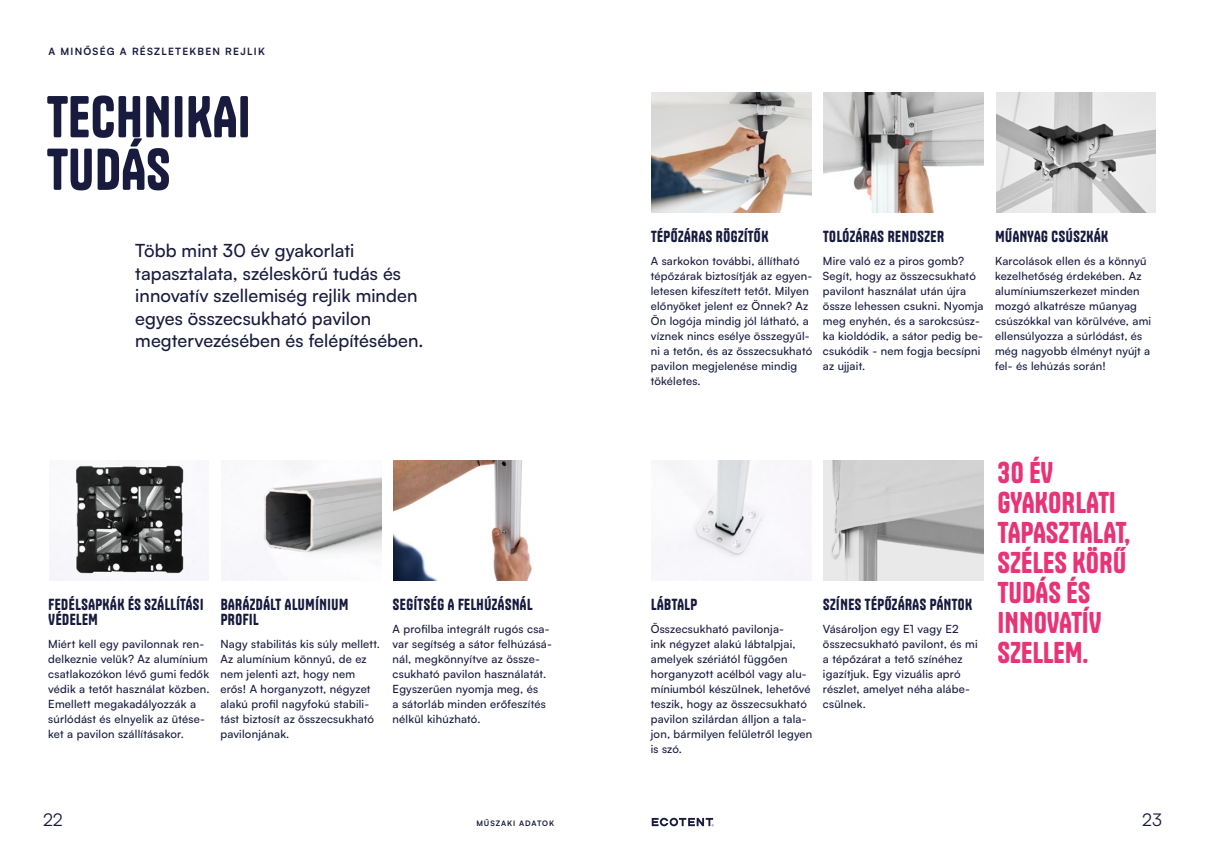
<style>
.page{position:relative;width:1205px;height:851px;background:#fff}
.page>*{position:absolute;margin:0;border:0;box-sizing:border-box;transform-origin:0 0}
.t1{font:55px/52.5px "Tanker";letter-spacing:.02em;color:#181b3e}
.t2{font:28.12px/30px "Tanker";letter-spacing:.015em;color:#e83376}
.t3{font:500 18.12px/22.5px "Satoshi";letter-spacing:.005em;color:#181b3e}
.t4{font:17.5px "Satoshi";color:#181b3e}
.t5{font:15px/15px "Tanker";letter-spacing:.035em;color:#181b3e}
.t6{font:500 11.25px/15px "Satoshi";letter-spacing:.02em;color:#181b3e}
.t7{font:700 10px "Satoshi";letter-spacing:.125em;color:#181b3e}
.t8{font:700 7.5px "Satoshi";letter-spacing:.125em;color:#181b3e}
</style>
<div class="page">
<svg style="left:652px;top:817px;width:62px;height:9px"></svg>
<img style="left:393px;top:460px;width:139px;height:120px">
<img style="left:223px;top:460px;width:158px;height:120px">
<img style="left:49px;top:462px;width:160px;height:118px">
<img style="left:996px;top:92px;width:159px;height:120px">
<img style="left:824px;top:92px;width:159px;height:120px">
<img style="left:824px;top:460px;width:159px;height:120px">
<img style="left:652px;top:92px;width:159px;height:120px">
<img style="left:654px;top:460px;width:157px;height:120px">
<p class="t7" style="left:48px;top:44px;width:218px">A MINŐSÉG A RÉSZLETEKBEN REJLIK</p>
<h1 class="t1" style="left:47px;top:91px;width:205px">TECHNIKAI<br>TUDÁS</h1>
<h3 class="t3" style="left:135px;top:239px;width:290px">Több mint 30 év gyakorlati tapasztalata, széleskörű tudás és innovatív szellemiség rejlik minden egyes összecsukható pavilon megtervezésében és felépítésében.</h3>
<h3 class="t5" style="left:49px;top:597px;width:156px">FEDÉLSAPKÁK ÉS SZÁLLÍTÁSI<br>VÉDELEM</h3>
<p class="t6" style="left:48px;top:635px;width:163px">Miért kell egy pavilonnak ren&shy;delkeznie velük? Az alumínium csatlakozókon lévő gumi fedők védik a tetőt használat közben.<br>Emellett megakadályozzák a súrlódást és elnyelik az ütése&shy;ket a pavilon szállításakor.</p>
<h3 class="t5" style="left:221px;top:597px;width:129px">BARÁZDÁLT ALUMÍNIUM<br>PROFIL</h3>
<p class="t6" style="left:220px;top:635px;width:161px">Nagy stabilitás kis súly mellett.<br>Az alumínium könnyű, de ez nem jelenti azt, hogy nem erős! A horganyzott, négyzet alakú profil nagyfokú stabili&shy;tást biztosít az összecsukható pavilonjának.</p>
<h3 class="t5" style="left:393px;top:597px;width:141px">SEGÍTSÉG A FELHÚZÁSNÁL</h3>
<p class="t6" style="left:392px;top:620px;width:161px">A profilba integrált rugós csa&shy;var segítség a sátor felhúzásá&shy;nál, megkönnyítve az össze&shy;csukható pavilon használatát.<br>Egyszerűen nyomja meg, és<br>a sátorláb minden erőfeszítés nélkül kihúzható.</p>
<h3 class="t5" style="left:651px;top:229px;width:119px">TÉPŐZÁRAS RÖGZÍTŐK</h3>
<p class="t6" style="left:651px;top:253px;width:163px">A sarkokon további, állítható tépőzárak biztosítják az egyen&shy;letesen kifeszített tetőt. Milyen előnyöket jelent ez Önnek? Az<br>Ön logója mindig jól látható, a víznek nincs esélye összegyűl&shy;ni a tetőn, és az összecsukható pavilon megjelenése mindig tökéletes.</p>
<h3 class="t5" style="left:823px;top:229px;width:122px">TOLÓZÁRAS RENDSZER</h3>
<p class="t6" style="left:823px;top:253px;width:162px">Mire való ez a piros gomb?<br>Segít, hogy az összecsukható pavilont használat után újra össze lehessen csukni. Nyomja meg enyhén, és a sarokcsúsz&shy;ka kioldódik, a sátor pedig be&shy;csukódik - nem fogja becsípni az ujjait.</p>
<h3 class="t5" style="left:995px;top:229px;width:114px">MŰANYAG CSÚSZKÁK</h3>
<p class="t6" style="left:995px;top:253px;width:158px">Karcolások ellen és a könnyű kezelhetőség érdekében. Az alumíniumszerkezet minden mozgó alkatrésze műanyag csúszókkal van körülvéve, ami ellensúlyozza a súrlódást, és még nagyobb élményt nyújt a fel- és lehúzás során!</p>
<h3 class="t5" style="left:651px;top:597px;width:47px">LÁBTALP</h3>
<p class="t6" style="left:651px;top:620px;width:163px">Összecsukható pavilonja-<br>ink négyzet alakú lábtalpjai, amelyek szériától függően horganyzott acélból vagy alu&shy;míniumból készülnek, lehetővé teszik, hogy az összecsukható pavilon szilárdan álljon a tala&shy;jon, bármilyen felületről legyen is szó.</p>
<h3 class="t5" style="left:823px;top:597px;width:151px">SZÍNES TÉPŐZÁRAS PÁNTOK</h3>
<p class="t6" style="left:823px;top:620px;width:156px">Vásároljon egy E1 vagy E2 összecsukható pavilont, és mi a tépőzárat a tető színéhez igazítjuk. Egy vizuális apró részlet, amelyet néha alábe&shy;csülnek.</p>
<h2 class="t2" style="left:998px;top:457px;width:134px">30 ÉV<br>GYAKORLATI<br>TAPASZTALAT,<br>SZÉLES KÖRŰ<br>TUDÁS ÉS<br>INNOVATÍV<br>SZELLEM.</h2>
<h3 class="t4" style="left:43px;top:808px;width:21px">22</h3>
<p class="t8" style="left:476px;top:818px;width:79px">MŰSZAKI ADATOK</p>
<h3 class="t4" style="left:1142px;top:808px;width:21px">23</h3>
</div>
